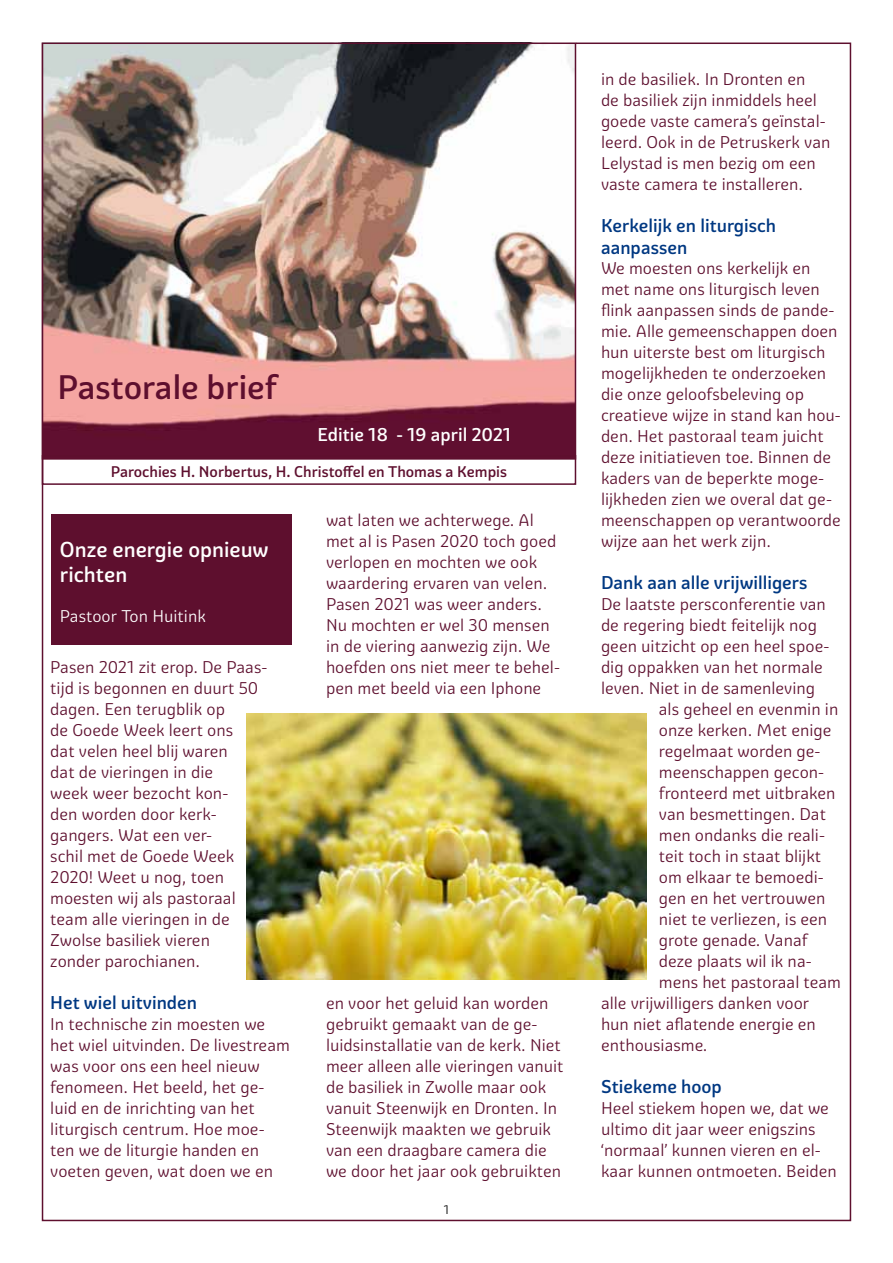
<style>
.page{position:relative;width:893px;height:1263px;background:#fff}
.page>*{position:absolute;margin:0;border:0;box-sizing:border-box;transform-origin:0 0}
.t1{font:500 33px "Graviola";color:#5e0f2e}
.t2{font:500 21px/25.2px "Graviola";color:#fff}
.t3{font:500 18px/21.6px "Graviola";color:#003882}
.t4{font:500 18px "Graviola";color:#fff}
.t5{font:16.5px/21px "Graviola";color:#5e0f2e}
.t6{font:16.5px "Graviola";color:#fff}
.t7{font:500 15px "Graviola";color:#5e0f2e}
.t8{font:12px "Graviola";color:#000}
</style>
<div class="page">
<img style="left:45px;top:46px;width:528px;height:409px">
<div style="left:42px;top:43px;width:534px;height:417px;border:2px solid #5e0f2e"></div>
<div style="left:42px;top:455px;width:534px;height:30px;border:2px solid #5e0f2e"></div>
<div style="left:51px;top:514px;width:241px;height:130px;background:#5e0f2e"></div>
<img style="left:247px;top:713px;width:399px;height:266px">
<h1 class="t1" style="left:57px;top:367px;width:221px">Pastorale brief</h1>
<p class="t4" style="left:317px;top:423px;width:195px">Editie 18 - 19 april 2021</p>
<p class="t7" style="left:111px;top:463px;width:398px">Parochies H. Norbertus, H. Christoffel en Thomas a Kempis</p>
<p class="t2" style="left:60px;top:537px;width:210px">Onze energie opnieuw richten</p>
<p class="t6" style="left:60px;top:606px;width:148px">Pastoor Ton Huitink</p>
<p class="t5" style="left:50px;top:656px;width:219px">Pasen 2021 zit erop. De Paas&shy;tijd is begonnen en duurt 50 dagen. Een terugblik op<br>de Goede Week leert ons<br>dat velen heel blij waren<br>dat de vieringen in die<br>week weer bezocht kon-<br>den worden door kerk&shy;gangers. Wat een ver-<br>schil met de Goede Week<br>2020! Weet u nog, toen moesten wij als pastoraal team alle vieringen in de<br>Zwolse basiliek vieren<br>zonder parochianen.</p>
<p class="t3" style="left:50px;top:991px;width:148px">Het wiel uitvinden</p>
<p class="t5" style="left:50px;top:1013px;width:241px">In technische zin moesten we het wiel uitvinden. De livestream was voor ons een heel nieuw fenomeen. Het beeld, het ge&shy;luid en de inrichting van het liturgisch centrum. Hoe moe&shy;ten we de liturgie handen en voeten geven, wat doen we en</p>
<p class="t5" style="left:326px;top:509px;width:235px">wat laten we achterwege. Al met al is Pasen 2020 toch goed verlopen en mochten we ook waardering ervaren van velen.<br>Pasen 2021 was weer anders.<br>Nu mochten er wel 30 mensen in de viering aanwezig zijn. We hoefden ons niet meer te behel&shy;pen met beeld via een Iphone</p>
<p class="t5" style="left:326px;top:992px;width:239px">en voor het geluid kan worden gebruikt gemaakt van de ge&shy;luidsinstallatie van de kerk. Niet meer alleen alle vieringen vanuit de basiliek in Zwolle maar ook vanuit Steenwijk en Dronten. In<br>Steenwijk maakten we gebruik van een draagbare camera die we door het jaar ook gebruikten</p>
<p class="t8" style="left:444px;top:1202px;width:7px">1</p>
<p class="t5" style="left:601px;top:68px;width:231px">in de basiliek. In Dronten en<br>de basiliek zijn inmiddels heel goede vaste camera’s geïnstal&shy;leerd. Ook in de Petruskerk van<br>Lelystad is men bezig om een vaste camera te installeren.</p>
<p class="t3" style="left:601px;top:215px;width:177px">Kerkelijk en liturgisch aanpassen</p>
<p class="t5" style="left:601px;top:257px;width:241px">We moesten ons kerkelijk en met name ons liturgisch leven flink aanpassen sinds de pande&shy;mie. Alle gemeenschappen doen hun uiterste best om liturgisch mogelijkheden te onderzoeken die onze geloofsbeleving op creatieve wijze in stand kan hou&shy;den. Het pastoraal team juicht deze initiatieven toe. Binnen de kaders van de beperkte moge&shy;lijkheden zien we overal dat ge&shy;meenschappen op verantwoorde wijze aan het werk zijn.</p>
<p class="t3" style="left:601px;top:571px;width:208px">Dank aan alle vrijwilligers</p>
<p class="t5" style="left:601px;top:593px;width:227px">De laatste persconferentie van</p>
<p class="t5" style="left:601px;top:614px;width:218px">de regering biedt feitelijk nog</p>
<p class="t5" style="left:601px;top:635px;width:230px">geen uitzicht op een heel spoe-</p>
<p class="t5" style="left:601px;top:656px;width:223px">dig oppakken van het normale</p>
<p class="t5" style="left:601px;top:677px;width:216px">leven. Niet in de samenleving</p>
<p class="t5" style="left:659px;top:698px;width:181px">als geheel en evenmin in</p>
<p class="t5" style="left:659px;top:719px;width:174px">onze kerken. Met enige</p>
<p class="t5" style="left:659px;top:740px;width:163px">regelmaat worden ge-</p>
<p class="t5" style="left:659px;top:761px;width:167px">meenschappen gecon-</p>
<p class="t5" style="left:659px;top:782px;width:178px">fronteerd met uitbraken</p>
<p class="t5" style="left:659px;top:803px;width:169px">van besmettingen. Dat</p>
<p class="t5" style="left:659px;top:824px;width:168px">men ondanks die reali-</p>
<p class="t5" style="left:659px;top:845px;width:164px">teit toch in staat blijkt</p>
<p class="t5" style="left:659px;top:866px;width:166px">om elkaar te bemoedi-</p>
<p class="t5" style="left:659px;top:887px;width:168px">gen en het vertrouwen</p>
<p class="t5" style="left:659px;top:908px;width:170px">niet te verliezen, is een</p>
<p class="t5" style="left:659px;top:929px;width:150px">grote genade. Vanaf</p>
<p class="t5" style="left:659px;top:950px;width:154px">deze plaats wil ik na-</p>
<p class="t5" style="left:659px;top:971px;width:184px">mens het pastoraal team</p>
<p class="t5" style="left:601px;top:992px;width:210px">alle vrijwilligers danken voor</p>
<p class="t5" style="left:601px;top:1013px;width:217px">hun niet aflatende energie en</p>
<p class="t5" style="left:601px;top:1034px;width:108px">enthousiasme.</p>
<p class="t3" style="left:601px;top:1075px;width:122px">Stiekeme hoop</p>
<p class="t5" style="left:601px;top:1097px;width:237px">Heel stiekem hopen we, dat we ultimo dit jaar weer enigszins ‘normaal’ kunnen vieren en el&shy;kaar kunnen ontmoeten. Beiden</p>
</div>
